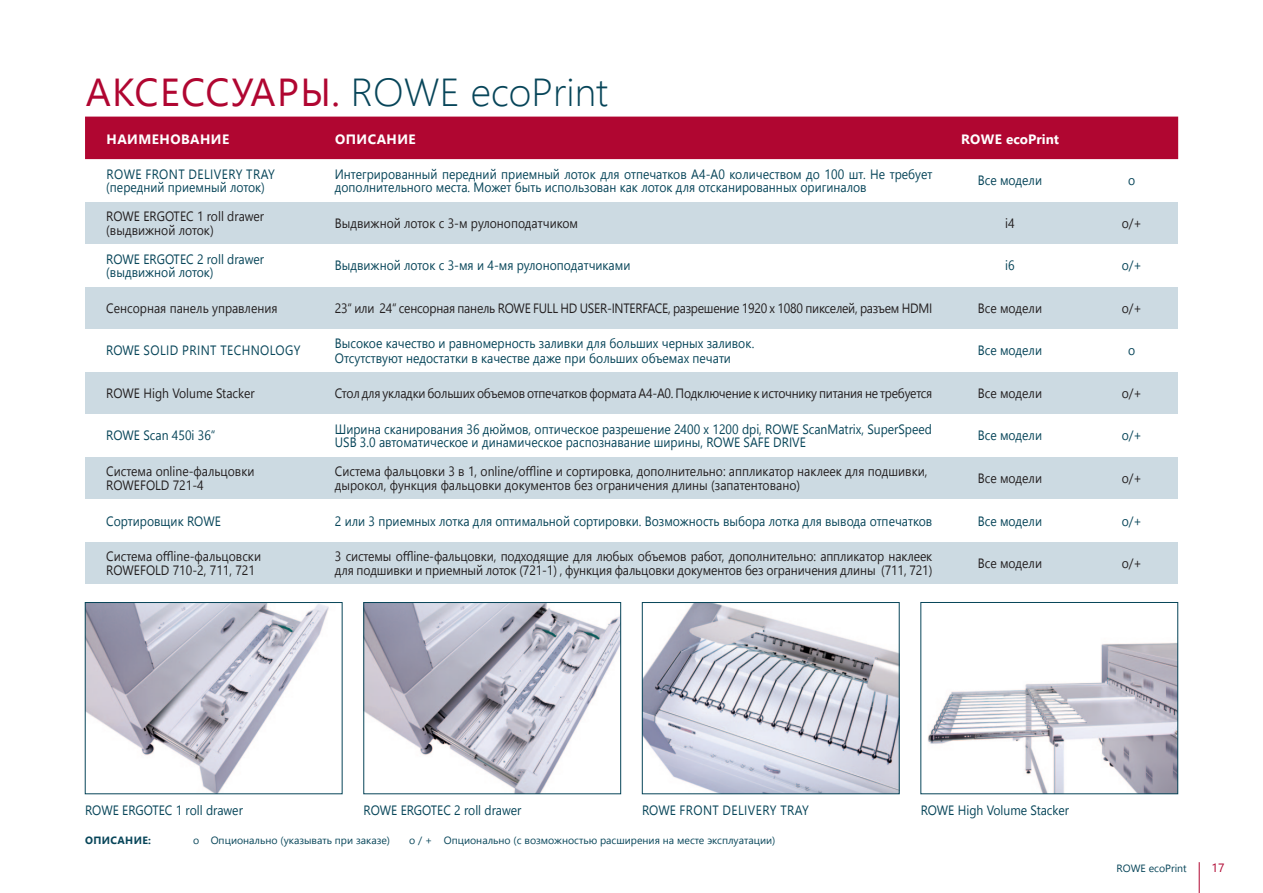
<style>
.page{position:relative;width:1263px;height:893px;background:#fff}
.page>*{position:absolute;margin:0;border:0;box-sizing:border-box;transform-origin:0 0}
.t1{font:300 39px "Segoe UI";color:#074559}
.t2{font:13.5px/13.5px "Segoe UI";color:#074559;scale:.9 1}
.t3{font:13.5px/13.5px "Segoe UI";letter-spacing:-.01em;color:#231f20;scale:.9 1}
.t4{font:13.5px "Segoe UI";letter-spacing:.035em;color:#074559;scale:.9 1}
.t5{font:700 13.5px "Segoe UI";letter-spacing:.035em;color:#fff}
.t6{font:700 13.5px "Segoe UI";color:#fff}
.t7{font:12px "Segoe UI";color:#b00631}
.t8{font:10.5px "Segoe UI";color:#074559}
.t9{font:700 10.5px "Segoe UI";letter-spacing:.035em;color:#074559}
.s1{font-weight:400;color:#b00631}
</style>
<div class="page">
<hr style="left:1199px;top:862px;width:1px;height:31px;background:#b00631">
<div style="left:85px;top:159px;width:1093px;height:425px;background:#ccdae2"></div>
<div style="left:85px;top:159px;width:1135px;height:42px;background:#fff"></div>
<div style="left:85px;top:245px;width:1101px;height:42px;background:#fff"></div>
<div style="left:85px;top:329px;width:1101px;height:43px;background:#fff"></div>
<div style="left:85px;top:414px;width:1101px;height:43px;background:#fff"></div>
<div style="left:85px;top:499px;width:1102px;height:43px;background:#fff"></div>
<div style="left:85px;top:117px;width:1093px;height:42px;background:#b00631"></div>
<img style="left:644px;top:604px;width:253px;height:188px">
<div style="left:642px;top:602px;width:257px;height:192px;border:1px solid #074559"></div>
<img style="left:87px;top:604px;width:242px;height:188px">
<div style="left:85px;top:602px;width:257px;height:192px;border:1px solid #074559"></div>
<img style="left:365px;top:604px;width:254px;height:188px">
<div style="left:363px;top:602px;width:258px;height:192px;border:1px solid #074559"></div>
<img style="left:927px;top:642px;width:249px;height:150px">
<div style="left:920px;top:602px;width:258px;height:192px;border:1px solid #074559"></div>
<h1 class="t1" style="left:86px;top:66px;width:524px"><span class="s1">АКСЕССУАРЫ.</span> ROWE ecoPrint</h1>
<p class="t5" style="left:107px;top:129px;width:124px">НАИМЕНОВАНИЕ</p>
<p class="t5" style="left:335px;top:129px;width:82px">ОПИСАНИЕ</p>
<p class="t6" style="left:961px;top:129px;width:100px">ROWE ecoPrint</p>
<p class="t2" style="left:106px;top:166px;width:189px">ROWE FRONT DELIVERY TRAY (передний приемный лоток)</p>
<p class="t2" style="left:335px;top:166px;width:665px">Интегрированный передний приемный лоток для отпечатков А4-А0 количеством до 100 шт. Не требует дополнительного места. Может быть использован как лоток для отсканированных оригиналов</p>
<p class="t2" style="left:978px;top:173px;width:73px">Все модели</p>
<p class="t2" style="left:1128px;top:173px;width:9px">o</p>
<p class="t3" style="left:106px;top:209px;width:177px">ROWE ERGOTEC 1 roll drawer (выдвижной лоток)</p>
<p class="t3" style="left:335px;top:216px;width:272px">Выдвижной лоток с 3-м рулоноподатчиком</p>
<p class="t3" style="left:1005px;top:216px;width:12px">i4</p>
<p class="t3" style="left:1122px;top:216px;width:24px">o/+</p>
<p class="t2" style="left:106px;top:252px;width:177px">ROWE ERGOTEC 2 roll drawer (выдвижной лоток)</p>
<p class="t2" style="left:335px;top:258px;width:330px">Выдвижной лоток с 3-мя и 4-мя рулоноподатчиками</p>
<p class="t2" style="left:1005px;top:258px;width:12px">i6</p>
<p class="t2" style="left:1122px;top:258px;width:24px">o/+</p>
<p class="t3" style="left:106px;top:301px;width:192px">Сенсорная панель управления</p>
<p class="t3" style="left:335px;top:301px;width:665px">23“ или 24“ сенсорная панель ROWE FULL HD USER-INTERFACE, разрешение 1920 x 1080 пикселей, разъем HDMI</p>
<p class="t3" style="left:978px;top:301px;width:73px">Все модели</p>
<p class="t3" style="left:1122px;top:301px;width:24px">o/+</p>
<p class="t4" style="left:106px;top:340px;width:217px">ROWE SOLID PRINT TECHNOLOGY</p>
<p class="t2" style="left:335px;top:335px;width:468px;line-height:15px">Высокое качество и равномерность заливки для больших черных заливок.<br>Отсутствуют недостатки в качестве даже при больших объемах печати</p>
<p class="t2" style="left:978px;top:343px;width:73px">Все модели</p>
<p class="t2" style="left:1128px;top:343px;width:9px">o</p>
<p class="t3" style="left:106px;top:386px;width:166px">ROWE High Volume Stacker</p>
<p class="t3" style="left:335px;top:386px;width:665px">Стол для укладки больших объемов отпечатков формата А4-А0. Подключение к источнику питания не требуется</p>
<p class="t3" style="left:978px;top:386px;width:73px">Все модели</p>
<p class="t3" style="left:1122px;top:386px;width:24px">o/+</p>
<p class="t2" style="left:106px;top:428px;width:123px">ROWE Scan 450i 36“</p>
<p class="t2" style="left:335px;top:422px;width:665px">Ширина сканирования 36 дюймов, оптическое разрешение 2400 х 1200 dpi, ROWE ScanMatrix, SuperSpeed<br>USB 3.0 автоматическое и динамическое распознавание ширины, ROWE SAFE DRIVE</p>
<p class="t2" style="left:978px;top:428px;width:73px">Все модели</p>
<p class="t2" style="left:1122px;top:428px;width:24px">o/+</p>
<p class="t3" style="left:106px;top:464px;width:166px">Система online-фальцовки<br>ROWEFOLD 721-4</p>
<p class="t3" style="left:335px;top:464px;width:660px">Система фальцовки 3 в 1, online/offline и сортировка, дополнительно: аппликатор наклеек для подшивки, дырокол, функция фальцовки документов без ограничения длины (запатентовано)</p>
<p class="t3" style="left:978px;top:471px;width:73px">Все модели</p>
<p class="t3" style="left:1122px;top:471px;width:24px">o/+</p>
<p class="t2" style="left:106px;top:513px;width:129px">Сортировщик ROWE</p>
<p class="t2" style="left:335px;top:513px;width:665px">2 или 3 приемных лотка для оптимальной сортировки. Возможность выбора лотка для вывода отпечатков</p>
<p class="t2" style="left:978px;top:513px;width:73px">Все модели</p>
<p class="t2" style="left:1122px;top:513px;width:24px">o/+</p>
<p class="t3" style="left:106px;top:549px;width:173px">Система offline-фальцовски<br>ROWEFOLD 710-2, 711, 721</p>
<p class="t3" style="left:335px;top:549px;width:665px">3 системы offline-фальцовки, подходящие для любых объемов работ, дополнительно: аппликатор наклеек для подшивки и приемный лоток (721-1) , функция фальцовки документов без ограничения длины (711, 721)</p>
<p class="t3" style="left:978px;top:556px;width:73px">Все модели</p>
<p class="t3" style="left:1122px;top:556px;width:24px">o/+</p>
<p class="t2" style="left:85px;top:803px;width:177px">ROWE ERGOTEC 1 roll drawer</p>
<p class="t2" style="left:364px;top:803px;width:177px">ROWE ERGOTEC 2 roll drawer</p>
<p class="t4" style="left:642px;top:800px;width:187px">ROWE FRONT DELIVERY TRAY</p>
<p class="t2" style="left:921px;top:803px;width:166px">ROWE High Volume Stacker</p>
<p class="t9" style="left:85px;top:832px;width:67px">ОПИСАНИЕ:</p>
<p class="t8" style="left:193px;top:832px;width:198px">o Опционально (указывать при заказе)</p>
<p class="t8" style="left:409px;top:832px;width:368px">o / + Опционально (с возможностью расширения на месте эксплуатации)</p>
<p class="t8" style="left:1117px;top:860px;width:72px">ROWE ecoPrint</p>
<p class="t7" style="left:1211px;top:858px;width:14px">17</p>
</div>
